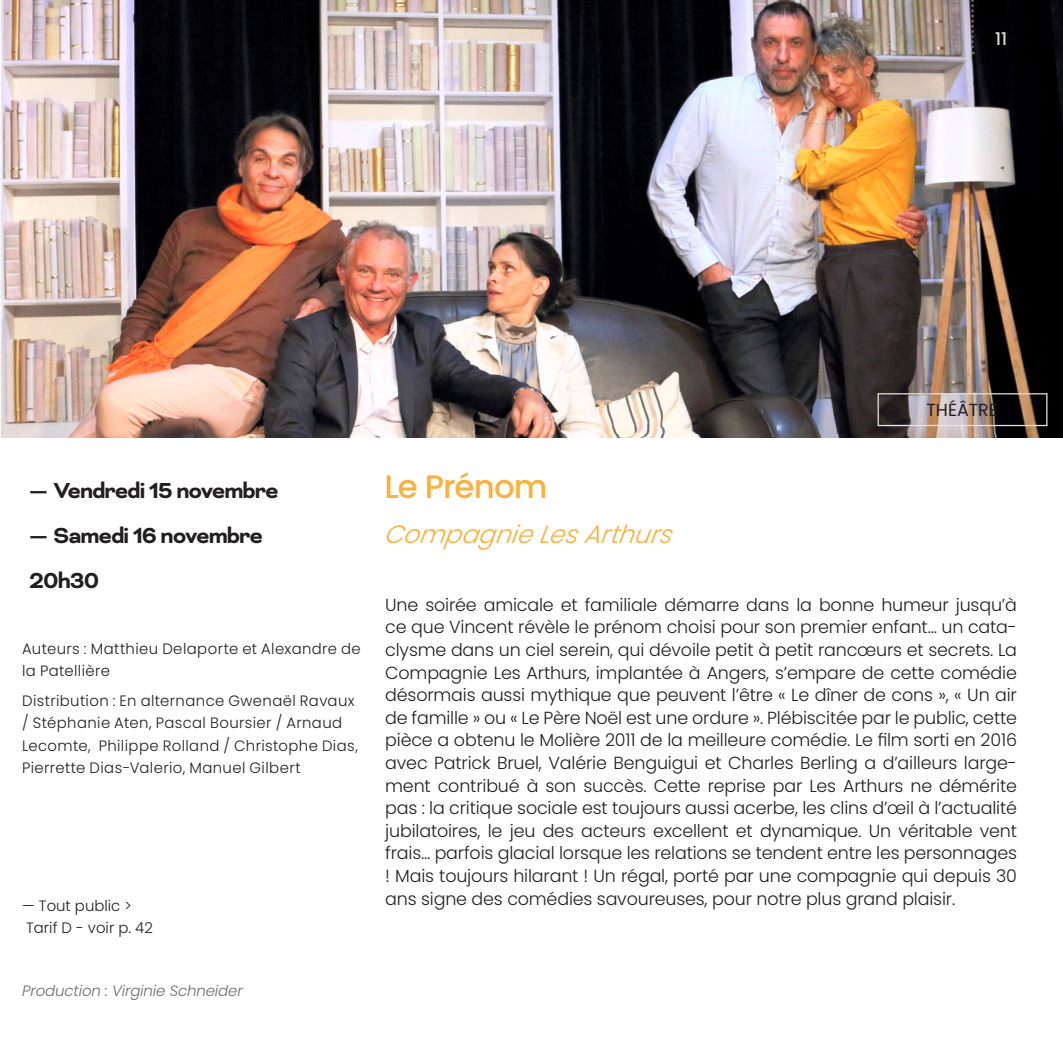
<style>
.page{position:relative;width:1063px;height:1063px;background:#fff}
.page>*{position:absolute;margin:0;border:0;box-sizing:border-box;transform-origin:0 0}
.titre{font:500 32.5px "Poppins";letter-spacing:-.03em;color:#fbb03f}
.DATE{font:700 25px "Bicyclette";letter-spacing:-.04em;color:#231f20}
.titre-2{font:italic 300 25px "Poppins";color:#fbb03f}
.TEXTE{font:300 17.5px/22.5px "Poppins";letter-spacing:-.01em;color:#231f20;text-align:justify}
.t1{font:17.5px "Poppins";color:#231f20}
.DATE-2{font:500 17.5px "Poppins";color:#dddad5}
.TEXTE-2{font:300 15px/22.5px "Poppins";letter-spacing:.025em;color:#231f20}
.TEXTE-3{font:italic 300 15px "Poppins";letter-spacing:-.01em;color:#6c6d70}
.TEXTE-4{font:300 15px/22.5px "Poppins";color:#231f20}
</style>
<div class="page">
<img style="left:0;top:0;width:1063px;height:438px">
<svg style="left:971px;top:0;width:3px;height:54px"></svg>
<div style="left:878px;top:393px;width:169px;height:33px;border:1px solid #e8e4e0"></div>
<p class="DATE-2" style="left:995px;top:29px;width:14px">11</p>
<p class="DATE" style="left:29px;top:475px;width:251px">— Vendredi 15 novembre</p>
<p class="DATE" style="left:29px;top:521px;width:235px">— Samedi 16 novembre</p>
<p class="DATE" style="left:29px;top:566px;width:72px">20h30</p>
<p class="TEXTE-2" style="left:22px;top:637px;width:340px">Auteurs : Matthieu Delaporte et Alexandre de la Patellière</p>
<p class="TEXTE-2" style="left:22px;top:689px;width:337px">Distribution : En alternance Gwenaël Ravaux / Stéphanie Aten, Pascal Boursier / Arnaud Lecomte, Philippe Rolland / Christophe Dias, Pierrette Dias-Valerio, Manuel Gilbert</p>
<p class="TEXTE-4" style="left:22px;top:894px;width:132px">— Tout public &gt;<br>Tarif D - voir p. 42</p>
<p class="TEXTE-3" style="left:22px;top:982px;width:222px">Production : Virginie Schneider</p>
<p class="titre" style="left:384px;top:467px;width:165px">Le Prénom</p>
<p class="titre-2" style="left:384px;top:520px;width:297px">Compagnie LesArthurs</p>
<p class="t1" style="left:926px;top:400px;width:73px">THÉÂTRE</p>
<p class="TEXTE" style="left:385px;top:593px;width:633px">Une soirée amicale et familiale démarre dans la bonne humeur jusqu’à ce que Vincent révèle le prénom choisi pour son premier enfant… un cata&shy;clysme dans un ciel serein, qui dévoile petit à petit rancœurs et secrets. La Compagnie Les Arthurs, implantée à Angers, s’empare de cette comédie désormais aussi mythique que peuvent l’être « Le dîner de cons », « Un air de famille » ou « Le Père Noël est une ordure ». Plébiscitée par le public, cette pièce a obtenu le Molière 2011 de la meilleure comédie. Le film sorti en 2016 avec Patrick Bruel, Valérie Benguigui et Charles Berling a d’ailleurs large&shy;ment contribué à son succès. Cette reprise par Les Arthurs ne démérite pas : la critique sociale est toujours aussi acerbe, les clins d’œil à l’actualité jubilatoires, le jeu des acteurs excellent et dynamique. Un véritable vent frais… parfois glacial lorsque les relations se tendent entre les personnages ! Mais toujours hilarant ! Un régal, porté par une compagnie qui depuis 30 ans signe des comédies savoureuses, pour notre plus grand plaisir.</p>
</div>
